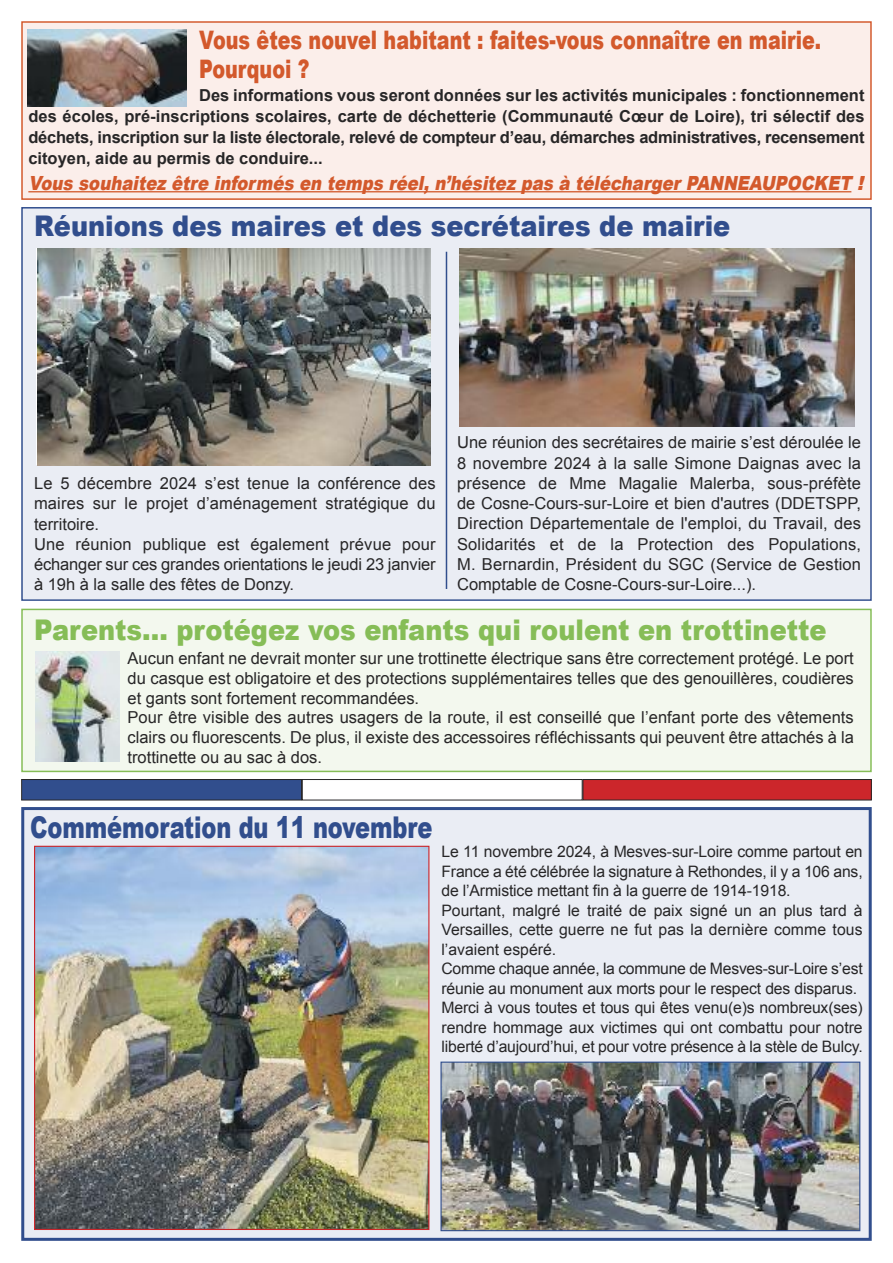
<style>
.page{position:relative;width:893px;height:1263px;background:#fff}
.page>*{position:absolute;margin:0;border:0;box-sizing:border-box;transform-origin:0 0}
.t1{font:900 30px "Arial";letter-spacing:-.005em;color:#314e8d;scale:.75 1}
.t2{font:900 28.5px "Arial";color:#86bd57;scale:.9 1}
.t3{font:900 28.5px "Arial";color:#314e8d;scale:.9 1}
.t4{font:900 25.5px/28.5px "Arial";color:#d3592c;scale:.75 1}
.t5{font:italic 900 19.5px "Arial";color:#d3592c;scale:.85 1}
.t6{font:16.5px/20.2px "Arial";color:#272627}
.t7{font:700 16.5px/21px "Arial";color:#272627;text-align:justify}
.t8{font:15.75px/19.5px "Arial";letter-spacing:-.01em;color:#272627}
</style>
<div class="page">
<div style="left:23px;top:23px;width:847px;height:175px;background:#fbeeea"></div>
<div style="left:21px;top:21px;width:851px;height:179px;border:2px solid #d3592c"></div>
<div style="left:23px;top:610px;width:847px;height:161px;background:#f3f8ee"></div>
<div style="left:21px;top:609px;width:851px;height:163px;border:2px solid #86bd57"></div>
<hr style="left:28px;top:191px;width:823px;height:1px;background:#d3592c">
<img style="left:35px;top:651px;width:84px;height:110px">
<div style="left:23px;top:209px;width:847px;height:390px;background:#eaedf4"></div>
<div style="left:21px;top:207px;width:851px;height:394px;border:2px solid #314e8d"></div>
<div style="left:22px;top:779px;width:280px;height:21px;background:#314e8d"></div>
<div style="left:21px;top:779px;width:281px;height:21px;border:1px solid #272627"></div>
<div style="left:302px;top:779px;width:281px;height:21px;border:1px solid #272627"></div>
<div style="left:583px;top:779px;width:288px;height:21px;background:#cc262b"></div>
<div style="left:583px;top:779px;width:289px;height:21px;border:1px solid #272627"></div>
<div style="left:24px;top:810px;width:845px;height:428px;background:#eaedf4"></div>
<div style="left:21px;top:807px;width:851px;height:434px;border:3px solid #314e8d"></div>
<img style="left:36px;top:848px;width:391px;height:380px">
<div style="left:34px;top:846px;width:395px;height:384px;border:1px solid #cc262b"></div>
<img style="left:442px;top:1063px;width:416px;height:166px">
<div style="left:440px;top:1061px;width:420px;height:170px;border:1px solid #314e8d"></div>
<img style="left:37px;top:249px;width:394px;height:216px">
<img style="left:28px;top:29px;width:159px;height:77px">
<img style="left:459px;top:249px;width:396px;height:178px">
<hr style="left:446px;top:252px;width:1px;height:337px;background:#314e8d">
<h3 class="t4" style="left:199px;top:25px;width:831px">Vous êtes nouvel habitant : faites-vous connaître en mairie.<br>Pourquoi ?</h3>
<p class="t7" style="left:28px;top:85px;width:838px;text-indent:171px">Des informations vous seront données sur les activités municipales : fonctionnement des écoles, pré-inscriptions scolaires, carte de déchetterie (Communauté Coeur de Loire), tri sélectif des déchets, inscription sur la liste électorale, relevé de compteur d’eau, démarches administratives, recensement citoyen, aide au permis de conduire...</p>
<p class="t5" style="left:28px;top:168px;width:989px">Vous souhaitez être informés en temps réel, n’hésitez pas à télécharger PANNEAUPOCKET !</p>
<h2 class="t3" style="left:34px;top:204px;width:775px">Réunions des maires et des secrétaires de mairie</h2>
<p class="t6" style="left:34px;top:473px;width:403px">Le 5 décembre 2024 s’est tenue la conférence des maires sur le projet d’aménagement stratégique du territoire.<br>Une réunion publique est également prévue pour échanger sur ces grandes orientations le jeudi 23 janvier à 19h à la salle des fêtes de Donzy.</p>
<p class="t6" style="left:457px;top:433px;width:405px;text-align:justify">Une réunion des secrétaires de mairie s’est déroulée le 8 novembre 2024 à la salle Simone Daignas avec la présence de Mme Magalie Malerba, sous-préfète de Cosne-Cours-sur-Loire et bien d'autres (DDETSPP, Direction Départementale de l'emploi, du Travail, des Solidarités et de la Protection des Populations, M. Bernardin, Président du SGC (Service de Gestion Comptable de Cosne-Cours-sur-Loire...).</p>
<h2 class="t2" style="left:34px;top:608px;width:882px">Parents... protégez vos enfants qui roulent en trottinette</h2>
<p class="t6" style="left:128px;top:648px;width:728px;line-height:19.8px">Aucun enfant ne devrait monter sur une trottinette électrique sans être correctement protégé. Le port du casque est obligatoire et des protections supplémentaires telles que des genouillères, coudières et gants sont fortement recommandées.<br>Pour être visible des autres usagers de la route, il est conseillé que l’enfant porte des vêtements clairs ou fluorescents. De plus, il existe des accessoires réfléchissants qui peuvent être attachés à la trottinette ou au sac à dos.</p>
<h1 class="t1" style="left:30px;top:804px;width:538px">Commémoration du 11 novembre</h1>
<p class="t8" style="left:441px;top:842px;width:423px">Le 11 novembre 2024, à Mesves-sur-Loire comme partout en France a été célébrée la signature à Rethondes, il y a 106 ans, de l’Armistice mettant fin à la guerre de 1914-1918.<br>Pourtant, malgré le traité de paix signé un an plus tard à Versailles, cette guerre ne fut pas la dernière comme tous l’avaient espéré.<br>Comme chaque année, la commune de Mesves-sur-Loire s’est réunie au monument aux morts pour le respect des disparus.<br>Merci à vous toutes et tous qui êtes venu(e)s nombreux(ses) rendre hommage aux victimes qui ont combattu pour notre liberté d’aujourd’hui, et pour votre présence à la stèle de Bulcy.</p>
</div>
